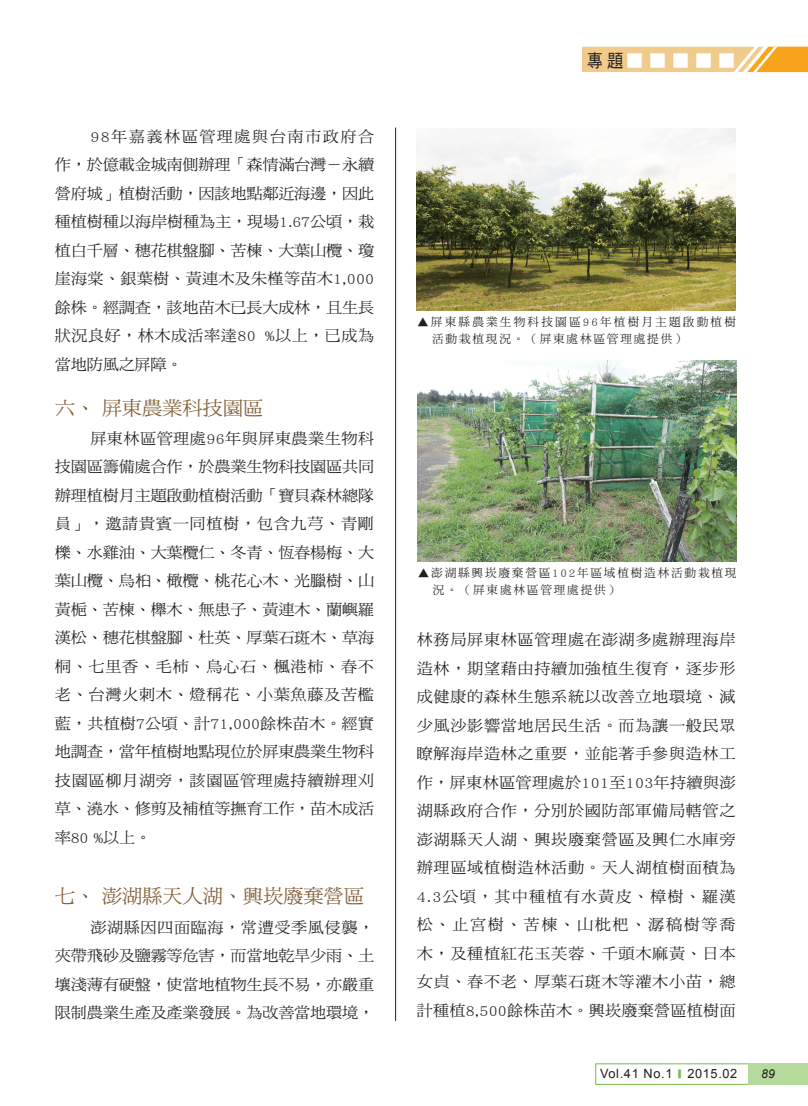
<style>
.page{position:relative;width:808px;height:1106px;background:#fff}
.page>*{position:absolute;margin:0;border:0;box-sizing:border-box;transform-origin:0 0}
.t1{font:19.5px "DF Ming Std W5";letter-spacing:-.015em;color:#826039;scale:1.05 1}
.t2{font:15.45px/28.5px "DF Ming Std W5";letter-spacing:-.015em;color:#231f20;text-align:justify;scale:1.05 1}
.t3{font:700 14.4px "AR Hei B5";color:#fff}
.t4{font:12.75px "Arial";letter-spacing:.05em;color:#231f20}
.t5{font:italic 12.15px "Arial";color:#231f20}
.t6{font:11.7px/17.5px "DF Ming Std W5";letter-spacing:.18em;color:#231f20}
.t7{font:11.7px/17.5px "DF Ming Std W5";letter-spacing:.15em;color:#231f20}
.s1{font-family:"ST Heiti SC";font-weight:300}
.s2{font-family:"DF Hei Std W5";font-weight:400;font-size:18px;color:#231f20}
.s3{font-family:"AR Hei B5";font-weight:700;font-size:10.65px;color:#71bf44}
</style>
<div class="page">
<hr style="left:395px;top:128px;width:1px;height:892px;background:#231f20">
<img style="left:416px;top:128px;width:320px;height:182px">
<img style="left:417px;top:360px;width:319px;height:201px">
<div style="left:748px;top:1063px;width:60px;height:21px;background:#b6da9b"></div>
<svg style="left:582px;top:47px;width:226px;height:25px;background:#f3c57a"></svg>
<p class="t2" style="left:55px;top:122px;width:306px;text-indent:35px">98年嘉義林區管理處與台南市政府合作，於億載金城南側辦理「森情滿台灣－永續營府城」植樹活動，因該地點鄰近海邊，因此種植樹種以海岸樹種為主，現場1.67公頃，栽植白千層、穗花棋盤腳、苦楝、大葉山欖、瓊崖海棠、銀葉樹、黃連木及朱槿等苗木1,000餘株。經調查，該地苗木已長大成林，且生長狀況良好，林木成活率達80 %以上，已成為當地防風之屏障。</p>
<p class="t1" style="left:55px;top:397px;width:200px">六、 屏東農業科技園區</p>
<p class="t2" style="left:55px;top:424px;width:306px;text-indent:35px">屏東林區管理處96年與屏東農業生物科技園區籌備處合作，於農業生物科技園區共同辦理植樹月主題啟動植樹活動「寶貝森林總隊員」，邀請貴賓一同植樹，包含九芎、青剛櫟、水雞油、大葉欖仁、冬青、恆春楊梅、大葉山欖、烏<span class="s1">桕</span>、橄欖、桃花心木、光臘樹、山黃梔、苦楝、櫸木、無患子、黃連木、蘭嶼羅漢松、穗花棋盤腳、杜英、厚葉石斑木、草海桐、七里香、毛柿、烏心石、楓港柿、春不老、台灣火刺木、燈稱花、小葉魚藤及苦檻藍，共植樹7公頃、計71,000餘株苗木。經實地調查，當年植樹地點現位於屏東農業生物科技園區柳月湖旁，該園區管理處持續辦理刈草、澆水、修剪及補植等撫育工作，苗木成活率80 %以上。</p>
<p class="t1" style="left:55px;top:886px;width:296px">七、 澎湖縣天人湖、興崁廢棄營區</p>
<p class="t2" style="left:55px;top:912px;width:306px;text-indent:35px">澎湖縣因四面臨海，常遭受季風侵襲，夾帶飛砂及鹽霧等危害，而當地乾旱少雨、土壤淺薄有硬盤，使當地植物生長不易，亦嚴重限制農業生產及產業發展。為改善當地環境，</p>
<p class="t3" style="left:587px;top:53px;width:149px"><span class="s2">專題</span>█████</p>
<p class="t6" style="left:432px;top:313px;width:305px;text-indent:-15px">▲屏東縣農業生物科技園區96年植樹月主題啟動植樹活動栽植現況。（屏東處林區管理處提供）</p>
<p class="t7" style="left:433px;top:563px;width:305px;text-indent:-15px">▲澎湖縣興崁廢棄營區102年區域植樹造林活動栽植現況。（屏東處林區管理處提供）</p>
<p class="t2" style="left:417px;top:625px;width:305px">林務局屏東林區管理處在澎湖多處辦理海岸造林，期望藉由持續加強植生復育，逐步形成健康的森林生態系統以改善立地環境、減少風沙影響當地居民生活。而為讓一般民眾瞭解海岸造林之重要，並能著手參與造林工作，屏東林區管理處於101至103年持續與澎湖縣政府合作，分別於國防部軍備局轄管之澎湖縣天人湖、興崁廢棄營區及興仁水庫旁辦理區域植樹造林活動。天人湖植樹面積為4.3公頃，其中種植有水黃皮、樟樹、羅漢松、止宮樹、苦楝、山枇杷、潺稿樹等喬木，及種植紅花玉芙蓉、千頭木麻黃、日本女貞、春不老、厚葉石斑木等灌木小苗，總計種植8,500餘株苗木。興崁廢棄營區植樹面</p>
<p class="t4" style="left:600px;top:1064px;width:139px">Vol.41 No.1 <span class="s3">■</span> 2015.02</p>
<p class="t5" style="left:761px;top:1065px;width:15px">89</p>
</div>
